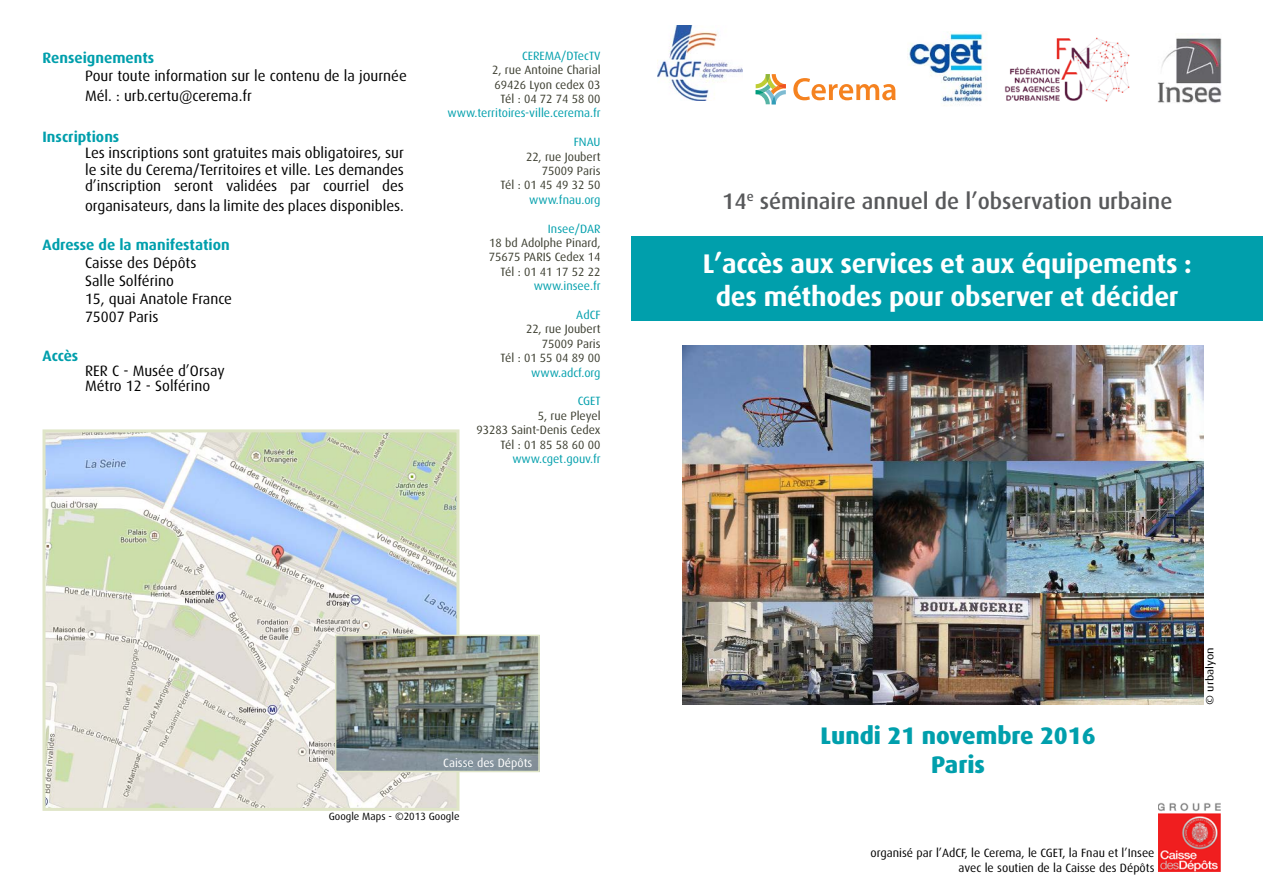
<style>
.page{position:relative;width:1263px;height:893px;background:#fff}
.page>*{position:absolute;margin:0;border:0;box-sizing:border-box;transform-origin:0 0}
.t1{font:700 27px/32.4px "Dax OT";letter-spacing:-.01em;color:#fff;text-align:center}
.t2{font:800 24px/28.8px "Dax OT";color:#009fac;text-align:center}
.t3{font:500 22.5px "Dax OT";color:#58595b}
.t4{font:15px/18px "Dax OT";color:#000}
.t5{font:700 15px "Dax OT";color:#009fac}
.t6{font:12px/14.4px "Dax OT";color:#3c3e30;text-align:right}
.t7{font:12px "Dax OT";color:#009fac}
.t8{font:12px/14.4px "Dax OT";color:#000;text-align:right}
.t9{font:12px "Dax OT";color:#fff}
.t10{font:10.5px "Dax OT";color:#000}
.t11{font:10.5px "Dax OT";color:#000;scale:1.16 1}
</style>
<div class="page">
<img style="left:1004px;top:37px;width:126px;height:65px">
<img style="left:657px;top:25px;width:85px;height:75px">
<img style="left:1157px;top:34px;width:65px;height:69px">
<div style="left:631px;top:236px;width:632px;height:85px;background:#009fac"></div>
<img style="left:1158px;top:802px;width:62px;height:70px">
<img style="left:47px;top:433px;width:408px;height:374px">
<div style="left:43px;top:429px;width:416px;height:382px;border:3px solid #dfe5c7"></div>
<img style="left:338px;top:638px;width:199px;height:131px">
<div style="left:335px;top:635px;width:205px;height:137px;border:2px solid #dfe5c7"></div>
<svg style="left:793px;top:78px;width:103px;height:22px"></svg>
<svg style="left:756px;top:74px;width:30px;height:30px"></svg>
<img style="left:682px;top:346px;width:522px;height:359px">
<img style="left:908px;top:33px;width:75px;height:73px">
<p class="t5" style="left:43px;top:50px;width:113px">Renseignements</p>
<p class="t4" style="left:85px;top:67px;width:323px;line-height:19.5px">Pour toute information sur le contenu de la journée<br>Mél. : urb.certu@cerema.fr</p>
<p class="t5" style="left:43px;top:128px;width:78px">Inscriptions</p>
<p class="t4" style="left:85px;top:145px;width:320px;line-height:16.5px;text-align:justify">Les inscriptions sont gratuites mais obligatoires, sur le site du Cerema/Territoires et ville. Les demandes d’inscription seront validées par courriel des</p>
<p class="t4" style="left:85px;top:197px;width:320px">organisateurs, dans la limite des places disponibles.</p>
<p class="t5" style="left:43px;top:236px;width:189px">Adresse de la manifestation</p>
<p class="t4" style="left:85px;top:254px;width:149px">Caisse des Dépôts<br>Salle Solférino<br>15, quai Anatole France<br>75007 Paris</p>
<p class="t5" style="left:43px;top:347px;width:37px">Accès</p>
<p class="t4" style="left:85px;top:364px;width:141px;line-height:15px">RER C - Musée d’Orsay<br>Métro 12 - Solférino</p>
<p class="t7" style="left:522px;top:49px;width:80px">CEREMA/DTecTV</p>
<p class="t6" style="left:492px;top:63px;width:110px">2, rue Antoine Charial<br>69426 Lyon cedex 03<br>Tél : 04 72 74 58 00</p>
<p class="t7" style="left:448px;top:107px;width:154px">www.territoires-ville.cerema.fr</p>
<p class="t7" style="left:574px;top:135px;width:28px">FNAU</p>
<p class="t6" style="left:501px;top:149px;width:101px">22, rue Joubert<br>75009 Paris<br>Tél : 01 45 49 32 50</p>
<p class="t7" style="left:529px;top:193px;width:73px">www.fnau.org</p>
<p class="t7" style="left:548px;top:222px;width:54px">Insee/DAR</p>
<p class="t6" style="left:489px;top:236px;width:113px">18 bd Adolphe Pinard,<br>75675 PARIS Cedex 14<br>Tél : 01 41 17 52 22</p>
<p class="t7" style="left:534px;top:279px;width:68px">www.insee.fr</p>
<p class="t7" style="left:576px;top:308px;width:26px">AdCF</p>
<p class="t6" style="left:501px;top:322px;width:101px">22, rue Joubert<br>75009 Paris<br>Tél : 01 55 04 89 00</p>
<p class="t7" style="left:531px;top:366px;width:71px">www.adcf.org</p>
<p class="t7" style="left:578px;top:395px;width:24px">CGET</p>
<p class="t6" style="left:476px;top:409px;width:126px">5, rue Pleyel<br>93283 Saint-Denis Cedex<br>Tél : 01 85 58 60 00</p>
<p class="t7" style="left:512px;top:452px;width:90px">www.cget.gouv.fr</p>
<p class="t9" style="left:443px;top:756px;width:91px">Caisse des Dépôts</p>
<p class="t10" style="left:329px;top:811px;width:132px">Google Maps - ©2013 Google</p>
<h3 class="t3" style="left:722px;top:189px;width:452px">14<sup>e</sup> séminaire annuel de l’observation urbaine</h3>
<h1 class="t1" style="left:703px;top:248px;width:491px">L’accès aux services et aux équipements : des méthodes pour observer et décider</h1>
<h2 class="t2" style="left:820px;top:721px;width:277px">Lundi 21 novembre 2016<br>Paris</h2>
<p class="t8" style="left:870px;top:846px;width:285px">organisé par l’AdCF, le Cerema, le CGET, la Fnau et l’Insee avec le soutien de la Caisse des Dépôts</p>
<p class="t11" style="left:1204px;top:705px;width:51px;rotate:-90deg">© urbalyon</p>
</div>
